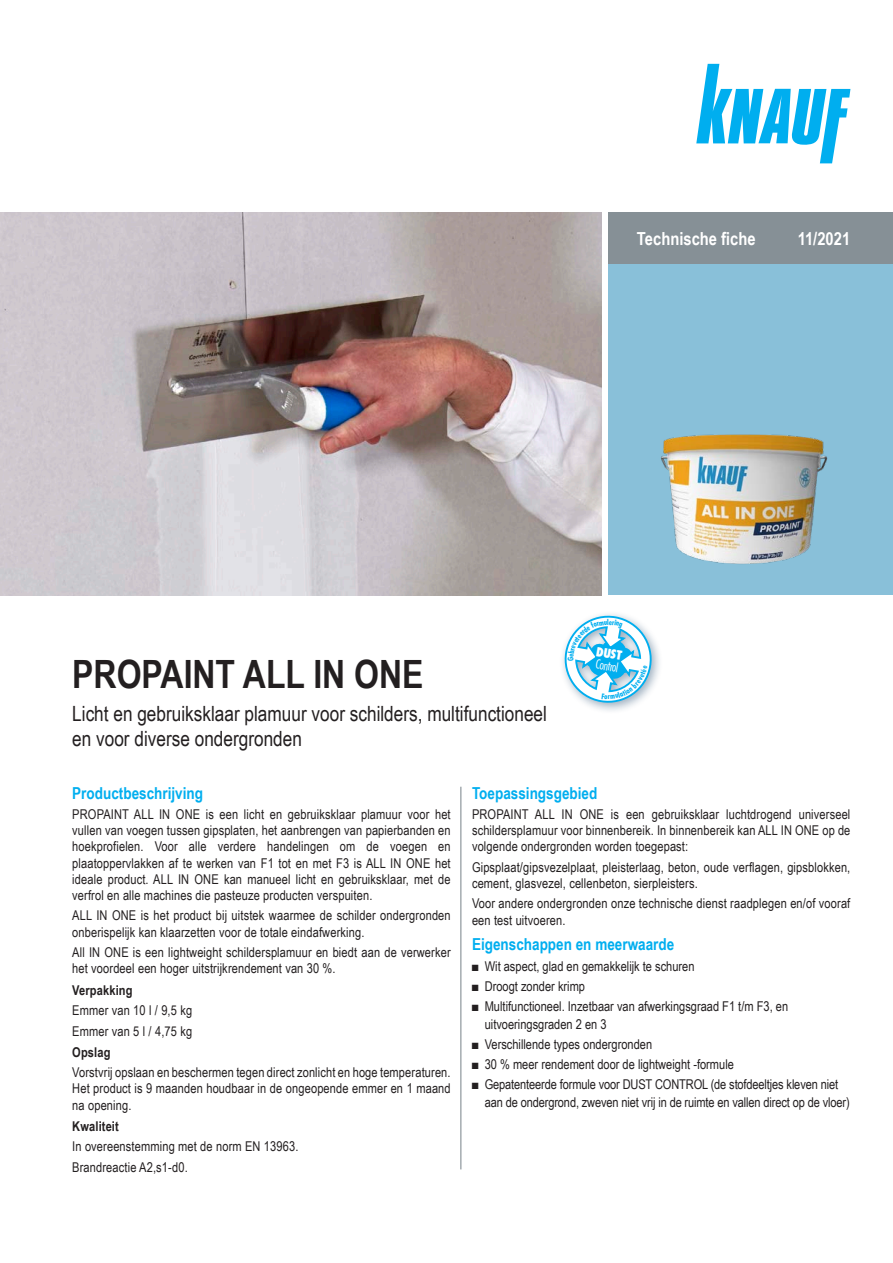
<style>
.page{position:relative;width:893px;height:1263px;background:#fff}
.page>*{position:absolute;margin:0;border:0;box-sizing:border-box;transform-origin:0 0}
._1-Titre{font:700 39px "Arial Narrow";color:#231f20}
._1-Sous-titre{font:21px/25.2px "Arial Narrow";color:#231f20}
.t1{font:700 18px "Arial Narrow";color:#fff}
._2-Titres_textes{font:700 16.5px "Arial Narrow";color:#00aeef}
._3-Texte_cour{font:13.5px/16.2px "Arial Narrow";letter-spacing:.01em;color:#231f20}
._3-Texte_cour-2{font:13.5px/18px "Arial Narrow";letter-spacing:-.01em;color:#231f20}
._3-Titre_texte_cour{font:700 13.5px "Arial Narrow";letter-spacing:.01em;color:#231f20}
.t2{font:300 condensed 12.3px/12.1px "Futura";color:#fff}
.t3{font:700 condensed 7.5px "Futura";color:#00aeef}
.s1{font-weight:800}
</style>
<div class="page">
<svg style="left:696px;top:64px;width:154px;height:99px"></svg>
<div style="left:608px;top:213px;width:285px;height:382px;background:#89c0d9"></div>
<hr style="left:460px;top:787px;width:1px;height:382px;background:#869096">
<img style="left:0;top:213px;width:602px;height:382px">
<div style="left:608px;top:213px;width:285px;height:51px;background:#869096"></div>
<img style="left:661px;top:434px;width:167px;height:130px">
<div style="left:559px;top:610px;width:104px;height:105px;background:#0a355e;opacity:.4"></div>
<svg style="left:560px;top:613px;width:96px;height:94px"></svg>
<p class="t1" style="left:637px;top:225px;width:120px">Technische fiche</p>
<p class="t1" style="left:798px;top:225px;width:54px">11/2021</p>
<p class="_1-Titre" style="left:72px;top:644px;width:353px">PROPAINT ALL IN ONE</p>
<p class="_1-Sous-titre" style="left:72px;top:700px;width:476px">Licht en gebruiksklaar plamuur voor schilders, multifunctioneel en voor diverse ondergronden</p>
<p class="t3" style="left:566px;top:661px;width:6px;rotate:-90deg">G</p>
<p class="t3" style="left:607px;top:617px;width:3px">l</p>
<p class="t2" style="left:597px;top:645px;width:27px;rotate:10deg"><span class="s1">DUST<br></span>Control</p>
<p class="_2-Titres_textes" style="left:72px;top:780px;width:132px">Productbeschrijving</p>
<p class="_3-Texte_cour" style="left:72px;top:806px;width:380px;text-align:justify">PROPAINT ALL IN ONE is een licht en gebruiksklaar plamuur voor het vullen van voegen tussen gipsplaten, het aanbrengen van papierbanden en hoekprofielen. Voor alle verdere handelingen om de voegen en plaatoppervlakken af te werken van F1 tot en met F3 is ALL IN ONE het ideale product. ALL IN ONE kan manueel licht en gebruiksklaar, met de verfrol en alle machines die pasteuze producten verspuiten.</p>
<p class="_3-Texte_cour" style="left:72px;top:907px;width:380px">ALL IN ONE is het product bij uitstek waarmee de schilder ondergronden onberispelijk kan klaarzetten voor de totale eindafwerking.</p>
<p class="_3-Texte_cour" style="left:72px;top:944px;width:380px">All IN ONE is een lightweight schildersplamuur en biedt aan de verwerker het voordeel een hoger uitstrijkrendement van 30 %.</p>
<p class="_3-Titre_texte_cour" style="left:72px;top:980px;width:62px">Verpakking</p>
<p class="_3-Texte_cour" style="left:72px;top:1002px;width:121px">Emmer van 10 l / 9,5 kg</p>
<p class="_3-Texte_cour" style="left:72px;top:1022px;width:121px">Emmer van 5 l / 4,75 kg</p>
<p class="_3-Titre_texte_cour" style="left:72px;top:1042px;width:40px">Opslag</p>
<p class="_3-Texte_cour" style="left:72px;top:1064px;width:380px;text-align:justify">Vorstvrij opslaan en beschermen tegen direct zonlicht en hoge temperaturen.<br>Het product is 9 maanden houdbaar in de ongeopende emmer en 1 maand na opening.</p>
<p class="_3-Titre_texte_cour" style="left:72px;top:1116px;width:48px">Kwaliteit</p>
<p class="_3-Texte_cour" style="left:72px;top:1138px;width:228px">In overeenstemming met de norm EN 13963.</p>
<p class="_3-Texte_cour" style="left:72px;top:1158px;width:117px">Brandreactie A2,s1-d0.</p>
<p class="_2-Titres_textes" style="left:472px;top:780px;width:127px">Toepassingsgebied</p>
<p class="_3-Texte_cour" style="left:472px;top:806px;width:380px;text-align:justify">PROPAINT ALL IN ONE is een gebruiksklaar luchtdrogend universeel schildersplamuur voor binnenbereik. In binnenbereik kan ALL IN ONE op de volgende ondergronden worden toegepast:</p>
<p class="_3-Texte_cour" style="left:472px;top:858px;width:380px">Gipsplaat/gipsvezelplaat, pleisterlaag, beton, oude verflagen, gipsblokken, cement, glasvezel, cellenbeton, sierpleisters.</p>
<p class="_3-Texte_cour" style="left:472px;top:895px;width:380px">Voor andere ondergronden onze technische dienst raadplegen en/of vooraf een test uitvoeren.</p>
<p class="_2-Titres_textes" style="left:472px;top:932px;width:204px">Eigenschappen en meerwaarde</p>
<p class="_3-Texte_cour" style="left:472px;top:957px;width:224px">■ Wit aspect, glad en gemakkelijk te schuren</p>
<p class="_3-Texte_cour" style="left:472px;top:977px;width:115px">■ Droogt zonder krimp</p>
<p class="_3-Texte_cour" style="left:485px;top:996px;width:305px;line-height:18px;text-indent:-13px">■ Multifunctioneel. Inzetbaar van afwerkingsgraad F1 t/m F3, en uitvoeringsgraden 2 en 3</p>
<p class="_3-Texte_cour" style="left:472px;top:1035px;width:182px">■ Verschillende types ondergronden</p>
<p class="_3-Texte_cour" style="left:472px;top:1056px;width:263px">■ 30 % meer rendement door de lightweight -formule</p>
<p class="_3-Texte_cour-2" style="left:485px;top:1075px;width:366px;text-indent:-13px">■ Gepatenteerde formule voor DUST CONTROL (de stofdeeltjes kleven niet aan de ondergrond, zweven niet vrij in de ruimte en vallen direct op de vloer)</p>
</div>
